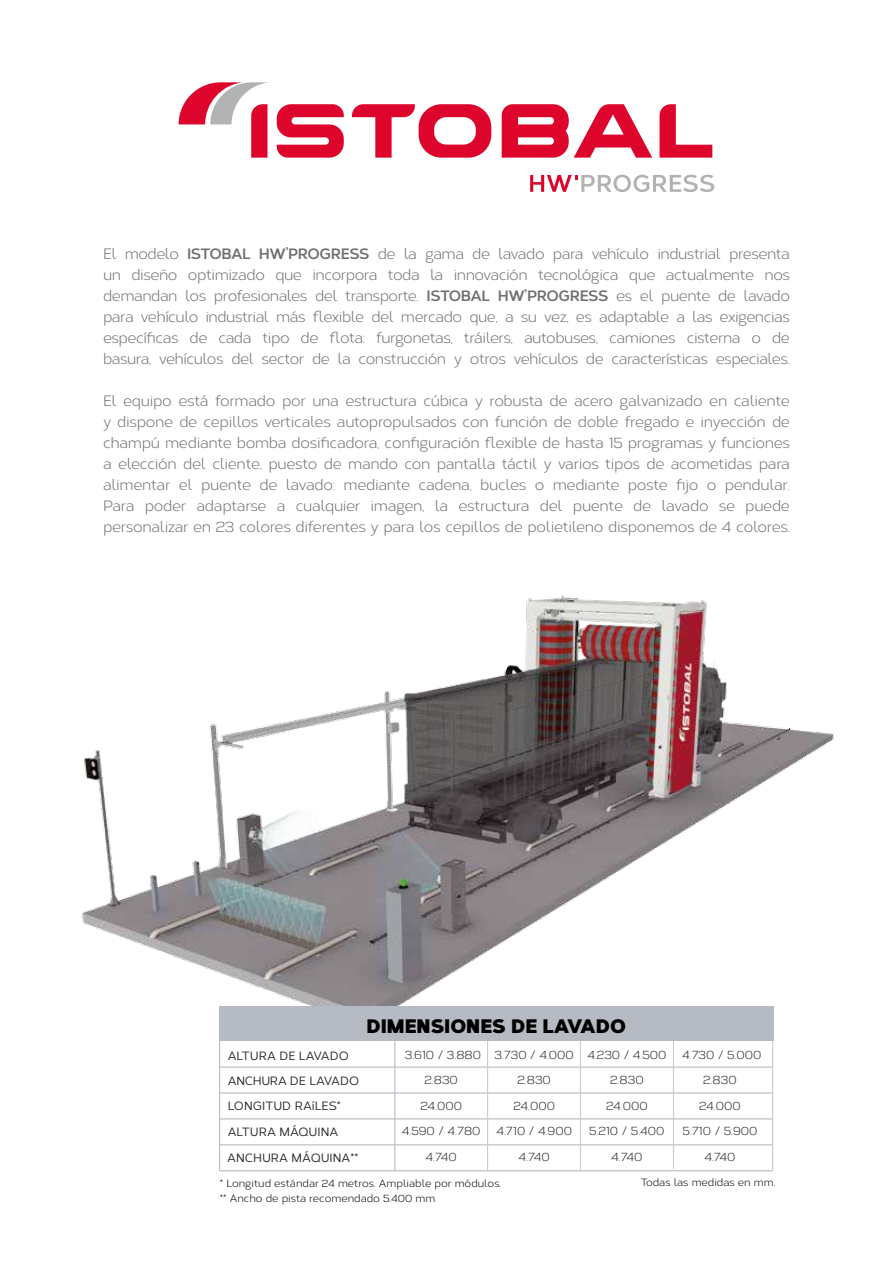
<style>
.page{position:relative;width:893px;height:1263px;background:#fff}
.page>*{position:absolute;margin:0;border:0;box-sizing:border-box;transform-origin:0 0}
.t1{font:900 19.5px "Corbert";color:#000}
.t2{font:15px/21px "Corbert";letter-spacing:-.03em;color:#706f6f;text-align:justify}
.t3{font:12px/25.5px "Corbert";color:#282827;text-align:center}
.t4{font:500 12px/25.3px "Corbert";color:#282827}
.t5{font:10.5px "Corbert";color:#000}
.s1{font-weight:700}
</style>
<div class="page">
<img style="left:82px;top:594px;width:752px;height:435px">
<svg style="left:530px;top:175px;width:184px;height:17px"></svg>
<svg style="left:660px;top:104px;width:52px;height:54px"></svg>
<svg style="left:352px;top:104px;width:139px;height:54px"></svg>
<svg style="left:179px;top:82px;width:89px;height:76px"></svg>
<svg style="left:277px;top:104px;width:67px;height:54px"></svg>
<svg style="left:502px;top:104px;width:150px;height:54px"></svg>
<hr style="left:220px;top:1066px;width:553px;height:2px;background:#b6bac2">
<hr style="left:220px;top:1092px;width:553px;height:1px;background:#b6bac2">
<hr style="left:220px;top:1118px;width:553px;height:1px;background:#b6bac2">
<hr style="left:220px;top:1144px;width:553px;height:1px;background:#b6bac2">
<hr style="left:219px;top:1170px;width:554px;height:1px;background:#b6bac2">
<hr style="left:394px;top:1041px;width:1px;height:129px;background:#b6bac2">
<hr style="left:219px;top:1041px;width:1px;height:129px;background:#b6bac2">
<hr style="left:673px;top:1041px;width:1px;height:128px;background:#c8cbd2">
<hr style="left:772px;top:1040px;width:1px;height:130px;background:#c8cbd2">
<hr style="left:487px;top:1041px;width:1px;height:130px;background:#c8cbd2">
<hr style="left:580px;top:1041px;width:1px;height:130px;background:#c8cbd2">
<div style="left:219px;top:1006px;width:554px;height:35px;background:#b6bac2"></div>
<p class="t2" style="left:103px;top:242px;width:689px">El modelo <span class="s1">ISTOBAL HW’PROGRESS</span> de la gama de lavado para vehículo industrial presenta un diseño optimizado que incorpora toda la innovación tecnológica que actualmente nos demandan los profesionales del transporte. <span class="s1">ISTOBAL HW’PROGRESS</span> es el puente de lavado para vehículo industrial más flexible del mercado que, a su vez, es adaptable a las exigencias específicas de cada tipo de flota: furgonetas, tráilers, autobuses, camiones cisterna o de basura, vehículos del sector de la construcción y otros vehículos de características especiales.</p>
<p class="t2" style="left:103px;top:389px;width:688px">El equipo está formado por una estructura cúbica y robusta de acero galvanizado en caliente y dispone de cepillos verticales autopropulsados con función de doble fregado e inyección de champú mediante bomba dosificadora, configuración flexible de hasta 15 programas y funciones a elección del cliente, puesto de mando con pantalla táctil y varios tipos de acometidas para alimentar el puente de lavado: mediante cadena, bucles o mediante poste fijo o pendular.<br>Para poder adaptarse a cualquier imagen, la estructura del puente de lavado se puede personalizar en 23 colores diferentes y para los cepillos de polietileno disponemos de 4 colores.</p>
<p class="t4" style="left:228px;top:1042px;width:133px">ALTURA DE LAVADO<br>ANCHURA DE LAVADO<br>LONGITUD RAíLES*</p>
<p class="t4" style="left:228px;top:1118px;width:112px">ALTURA MÁQUINA</p>
<p class="t4" style="left:227px;top:1144px;width:133px">ANCHURA MÁQUINA**</p>
<h1 class="t1" style="left:366px;top:1010px;width:261px">DIMENSIONES DE LAVADO</h1>
<p class="t3" style="left:402px;top:1041px;width:81px">3.610 / 3.880<br>2.830<br>24.000<br>4.590 / 4.780<br>4.740</p>
<p class="t3" style="left:495px;top:1041px;width:81px">3.730 / 4.000<br>2.830<br>24.000<br>4.710 / 4.900<br>4.740</p>
<p class="t3" style="left:587px;top:1041px;width:81px">4.230 / 4.500<br>2.830<br>24.000<br>5.210 / 5.400<br>4.740</p>
<p class="t3" style="left:682px;top:1041px;width:81px">4.730 / 5.000<br>2.830<br>24.000<br>5.710 / 5.900<br>4.740</p>
<p class="t5" style="left:220px;top:1176px;width:283px">* Longitud estándar 24 metros. Ampliable por módulos.</p>
<p class="t5" style="left:641px;top:1175px;width:136px">Todas las medidas en mm.</p>
<p class="t5" style="left:220px;top:1191px;width:217px">** Ancho de pista recomendado 5.400 mm</p>
</div>
